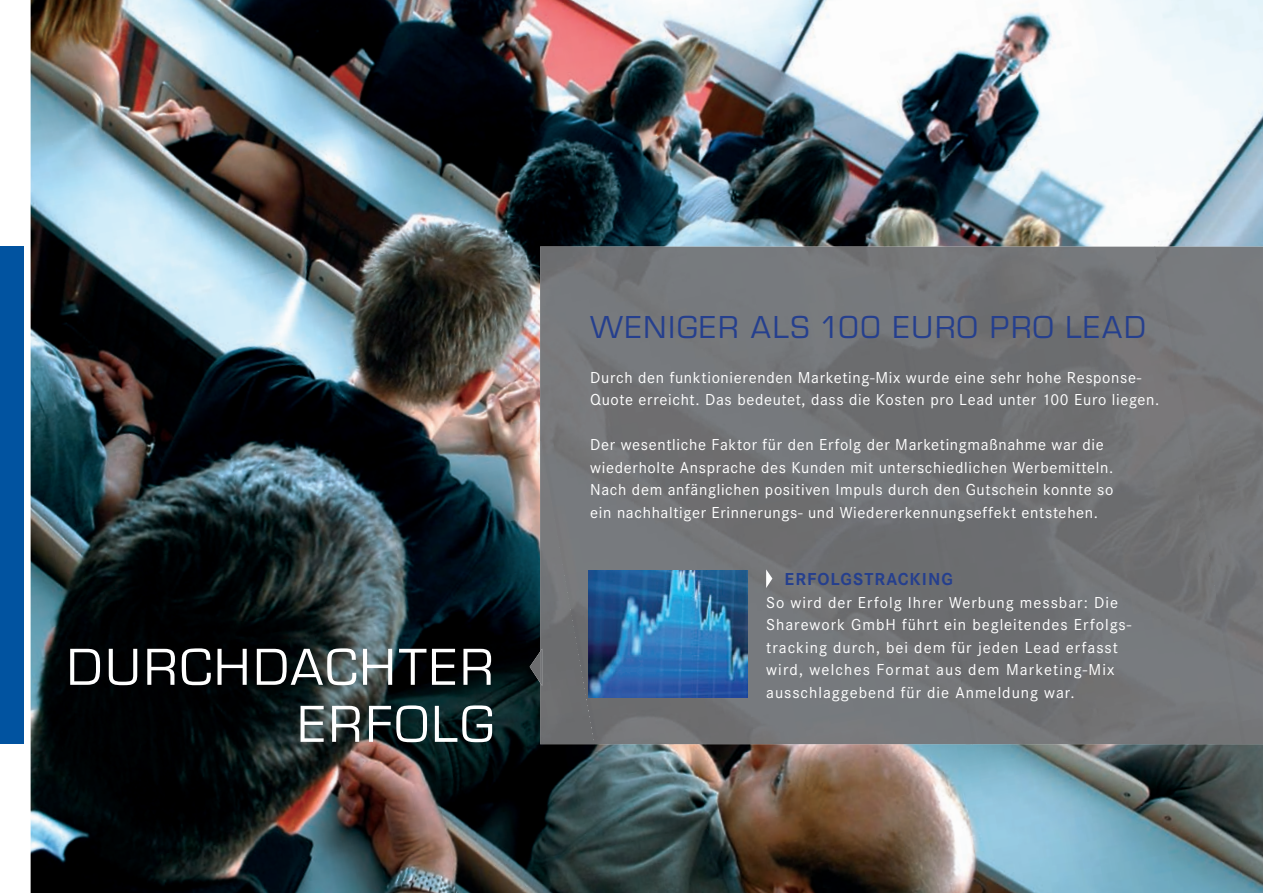
<style>
.page{position:relative;width:1263px;height:893px;background:#fff}
.page>*{position:absolute;margin:0;border:0;box-sizing:border-box;transform-origin:0 0}
.t1{font:54px "Eurostile T";letter-spacing:.06em;color:#fff}
.t2{font:33px "Eurostile T";letter-spacing:.06em;color:#253f8e}
.t3{font:700 18px "Corporate S";letter-spacing:.06em;color:#253f8e}
.t4{font:16.5px/22.5px "Corporate S";letter-spacing:.04em;color:#fff}
.t5{font:16.5px/22.5px "Corporate S";letter-spacing:.06em;color:#fff}
</style>
<div class="page">
<img style="left:31px;top:0;width:1232px;height:893px">
<img style="left:540px;top:247px;width:344px;height:497px">
<img style="left:884px;top:247px;width:332px;height:497px">
<img style="left:1154px;top:247px;width:109px;height:349px">
<img style="left:540px;top:435px;width:55px;height:309px">
<img style="left:1216px;top:587px;width:47px;height:157px">
<img style="left:668px;top:692px;width:305px;height:52px">
<svg style="left:766px;top:569px;width:6px;height:19px"></svg>
<img style="left:530px;top:652px;width:10px;height:31px">
<img style="left:540px;top:649px;width:2px;height:37px">
<img style="left:589px;top:571px;width:159px;height:127px">
<div style="left:0;top:247px;width:23px;height:497px;background:#0153a0"></div>
<h1 class="t1" style="left:67px;top:638px;width:428px">DURCHDACHTER</h1>
<h1 class="t1" style="left:299px;top:695px;width:197px">ERFOLG</h1>
<h2 class="t2" style="left:590px;top:309px;width:557px">WENIGER ALS 100 EURO PRO LEAD</h2>
<p class="t4" style="left:590px;top:366px;width:571px">Durch den funktionierenden Marketing-Mix wurde eine sehr hohe Response-<br>Quote erreicht. Das bedeutet, dass die Kosten pro Lead unter 100 Euro liegen.</p>
<p class="t4" style="left:590px;top:433px;width:525px">Der wesentliche Faktor für den Erfolg der Marketingmaßnahme war die wiederholte Ansprache des Kunden mit unterschiedlichen Werbemitteln.<br>Nach dem anfänglichen positiven Impuls durch den Gutschein konnte so ein nachhaltiger Erinnerungs- und Wiedererkennungseffekt entstehen.</p>
<p class="t3" style="left:785px;top:569px;width:170px">ERFOLGSTRACKING</p>
<p class="t5" style="left:766px;top:591px;width:367px">So wird der Erfolg Ihrer Werbung messbar: Die Sharework GmbH führt ein begleitendes Erfolgs&shy;tracking durch, bei dem für jeden Lead erfasst wird, welches Format aus dem Marketing-Mix</p>
<p class="t5" style="left:766px;top:681px;width:310px">ausschlaggebend für die Anmeldung war.</p>
</div>
